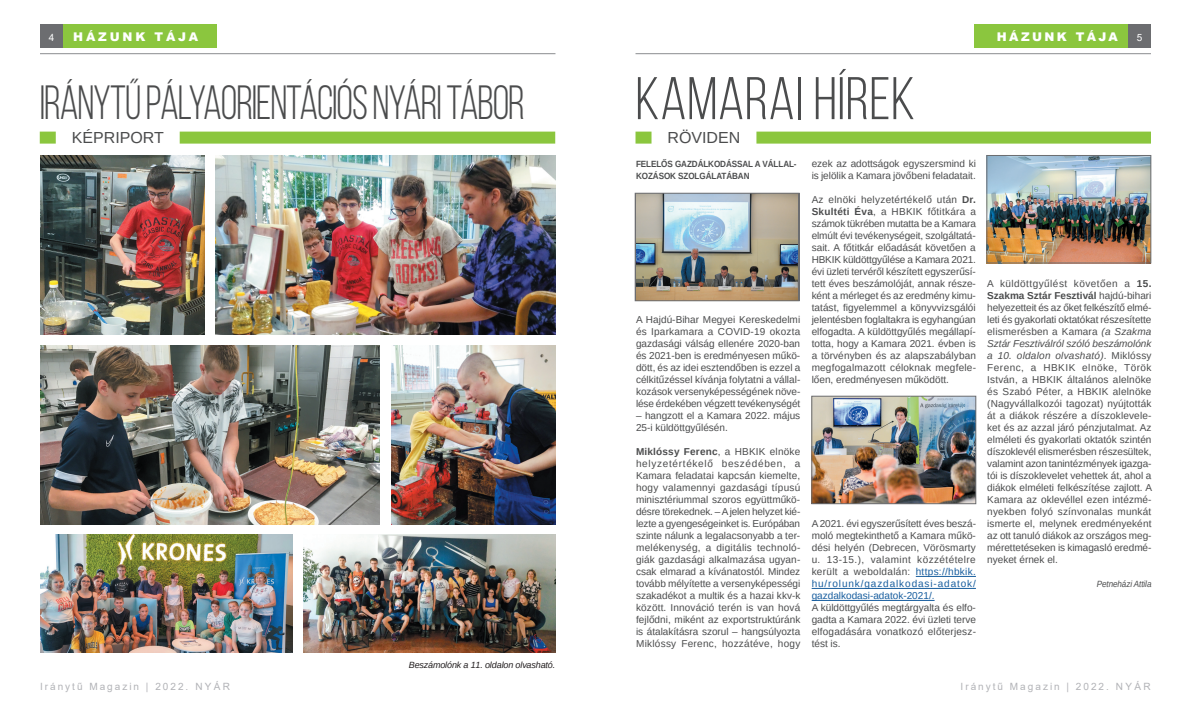
<style>
.page{position:relative;width:1191px;height:709px;background:#fff}
.page>*{position:absolute;margin:0;border:0;box-sizing:border-box;transform-origin:0 0}
.t1{font:60px "Bebas Neue";letter-spacing:.01em;color:#4b4c4d}
.t2{font:48px "Bebas Neue";letter-spacing:-.025em;color:#4b4c4d;scale:.9 1}
.t3{font:16px "Arimo";color:#4b4c4d}
.t4{font:900 12px "Arial";letter-spacing:.235em;color:#fff}
.t5{font:900 12px "Arial";letter-spacing:.205em;color:#fff}
.t6{font:10px/12px "Arimo";color:#4b4c4d;text-align:justify}
.t7{font:10px "Arial";letter-spacing:.2em;color:#b2b3b7}
.t8{font:10px "Arial";color:#fff}
.t9{font:700 9px/12px "Arimo";letter-spacing:-.01em;color:#4b4c4d;scale:.9 1}
.t10{font:italic 9px "Arimo";letter-spacing:-.015em;color:#231f20}
.t11{font:italic 9px "Arimo";letter-spacing:-.01em;color:#4b4c4d;scale:.9 1}
.s1{font-weight:700}
.s2{color:#175d9e}
.s3{font-style:italic}
</style>
<div class="page">
<div style="left:1128px;top:25px;width:23px;height:23px;background:#6c6d70"></div>
<div style="left:40px;top:25px;width:23px;height:23px;background:#6c6d70"></div>
<hr style="left:635px;top:53px;width:516px;height:1px;background:#8a8c8f">
<hr style="left:40px;top:53px;width:515px;height:1px;background:#8a8c8f">
<div style="left:975px;top:25px;width:153px;height:23px;background:#8bc63e"></div>
<div style="left:63px;top:25px;width:153px;height:23px;background:#8bc63e"></div>
<img style="left:40px;top:155px;width:165px;height:179px">
<img style="left:40px;top:535px;width:252px;height:117px">
<img style="left:216px;top:155px;width:340px;height:179px">
<img style="left:40px;top:345px;width:340px;height:179px">
<img style="left:304px;top:535px;width:252px;height:117px">
<div style="left:635px;top:132px;width:16px;height:12px;background:#8bc63e"></div>
<div style="left:756px;top:132px;width:395px;height:12px;background:#8bc63e"></div>
<div style="left:40px;top:132px;width:16px;height:12px;background:#8bc63e"></div>
<div style="left:180px;top:132px;width:375px;height:12px;background:#8bc63e"></div>
<hr style="left:915px;top:576px;width:61px;height:1px;background:#175d9e">
<hr style="left:811px;top:588px;width:165px;height:1px;background:#175d9e">
<hr style="left:811px;top:600px;width:123px;height:1px;background:#175d9e">
<img style="left:813px;top:398px;width:161px;height:104px">
<div style="left:811px;top:396px;width:165px;height:108px;border:1px solid #6c6d70"></div>
<img style="left:637px;top:195px;width:160px;height:104px">
<div style="left:635px;top:193px;width:164px;height:108px;border:1px solid #6c6d70"></div>
<img style="left:391px;top:345px;width:165px;height:179px">
<img style="left:988px;top:157px;width:161px;height:104px">
<div style="left:986px;top:155px;width:165px;height:108px;border:1px solid #6c6d70"></div>
<p class="t4" style="left:73px;top:28px;width:126px">HÁZUNK TÁJA</p>
<p class="t5" style="left:997px;top:28px;width:123px">HÁZUNK TÁJA</p>
<h1 class="t1" style="left:635px;top:66px;width:281px">KAMARAI HÍREK</h1>
<h3 class="t3" style="left:667px;top:127px;width:74px">RÖVIDEN</h3>
<p class="t8" style="left:49px;top:30px;width:7px">4</p>
<p class="t8" style="left:1136px;top:30px;width:7px">5</p>
<h2 class="t2" style="left:40px;top:77px;width:540px">IRÁNYTŰ PÁLYAORIENTÁCIÓS NYÁRI TÁBOR</h2>
<h3 class="t3" style="left:72px;top:127px;width:94px">KÉPRIPORT</h3>
<p class="t10" style="left:409px;top:658px;width:148px">Beszámolónk a 11. oldalon olvasható.</p>
<p class="t9" style="left:636px;top:158px;width:180px">FELELŐS GAZDÁLKODÁSSAL A VÁLLAL-<br>KOZÁSOK SZOLGÁLATÁBAN</p>
<p class="t6" style="left:636px;top:314px;width:166px">A Hajdú-Bihar Megyei Kereskedelmi és Iparkamara a COVID-19 okozta gazdasági válság ellenére 2020-ban és 2021-ben is eredményesen műkö&shy;dött, és az idei esztendőben is ezzel a célkitűzéssel kívánja folytatni a vállal&shy;kozások versenyképességének növe&shy;lése érdekében végzett tevékenységét</p>
<p class="t6" style="left:636px;top:410px;width:166px">– hangzott el a Kamara 2022. május<br>25-i küldöttgyűlésén.</p>
<p class="t6" style="left:636px;top:446px;width:166px"><span class="s1">Miklóssy Ferenc</span>, a HBKIK elnöke helyzetértékelő beszédében, a Kamara feladatai kapcsán kiemelte, hogy valamennyi gazdasági típusú minisztériummal szoros együttműkö&shy;désre törekednek. – A jelen helyzet kié&shy;lezte a gyengeségeinket is. Európában szinte nálunk a legalacsonyabb a ter&shy;melékenység, a digitális technoló&shy;giák gazdasági alkalmazása ugyan&shy;csak elmarad a kívánatostól. Mindez tovább mélyítette a versenyképességi szakadékot a multik és a hazai kkv-k között. Innováció terén is van hová fejlődni, miként az exportstruktúránk is átalakításra szorul – hangsúlyozta Miklóssy Ferenc, hozzátéve, hogy</p>
<p class="t6" style="left:811px;top:158px;width:166px">ezek az adottságok egyszersmind ki is jelölik a Kamara jövőbeni feladatait.</p>
<p class="t6" style="left:811px;top:194px;width:166px">Az elnöki helyzetértékelő után <span class="s1">Dr.<br>Skultéti Éva</span>, a HBKIK főtitkára a számok tükrében mutatta be a Kamara elmúlt évi tevékenységeit, szolgáltatá&shy;sait. A főtitkár előadását követően a HBKIK küldöttgyűlése a Kamara 2021. évi üzleti tervéről készített egyszerűsí&shy;tett éves beszámolóját, annak része&shy;ként a mérleget és az eredmény kimu&shy;tatást, figyelemmel a könyvvizsgálói jelentésben foglaltakra is egyhangúan elfogadta. A küldöttgyűlés megállapí&shy;totta, hogy a Kamara 2021. évben is a törvényben és az alapszabályban megfogalmazott céloknak megfele&shy;lően, eredményesen működött.</p>
<p class="t6" style="left:811px;top:518px;width:166px">A 2021. évi egyszerűsített éves beszá&shy;moló megtekinthető a Kamara műkö&shy;dési helyén (Debrecen, Vörösmarty u. 13-15.), valamint közzétételre került a weboldalán: <span class="s2">https://hbkik. hu/rolunk/gazdalkodasi-adatok/ gazdalkodasi-adatok-2021/.</span></p>
<p class="t6" style="left:811px;top:602px;width:166px">A küldöttgyűlés megtárgyalta és elfo&shy;gadta a Kamara 2022. évi üzleti terve elfogadására vonatkozó előterjesz&shy;tést is.</p>
<p class="t6" style="left:987px;top:278px;width:166px">A küldöttgyűlést követően a <span class="s1">15.<br>Szakma Sztár Fesztivál</span> hajdú-bihari helyezetteit és az őket felkészítő elmé&shy;leti és gyakorlati oktatókat részesítette elismerésben a Kamara <span class="s3">(a Szakma Sztár Fesztiválról szóló beszámolónk a 10. oldalon olvasható)</span>. Miklóssy Ferenc, a HBKIK elnöke, Török István, a HBKIK általános alelnöke és Szabó Péter, a HBKIK alelnöke (Nagyvállalkozói tagozat) nyújtották át a diákok részére a díszoklevele&shy;ket és az azzal járó pénzjutalmat. Az elméleti és gyakorlati oktatók szintén díszoklevél elismerésben részesültek, valamint azon tanintézmények igazga&shy;tói is díszoklevelet vehettek át, ahol a diákok elméleti felkészítése zajlott. A Kamara az oklevéllel ezen intézmé&shy;nyekben folyó színvonalas munkát ismerte el, melynek eredményeként az ott tanuló diákok az országos meg&shy;mérettetéseken is kimagasló eredmé&shy;nyeket érnek el.</p>
<p class="t11" style="left:1096px;top:578px;width:62px">Petneházi Attila</p>
<p class="t7" style="left:40px;top:679px;width:192px">Iránytű Magazin | 2022. NYÁR</p>
<p class="t7" style="left:960px;top:679px;width:192px">Iránytű Magazin | 2022. NYÁR</p>
</div>
